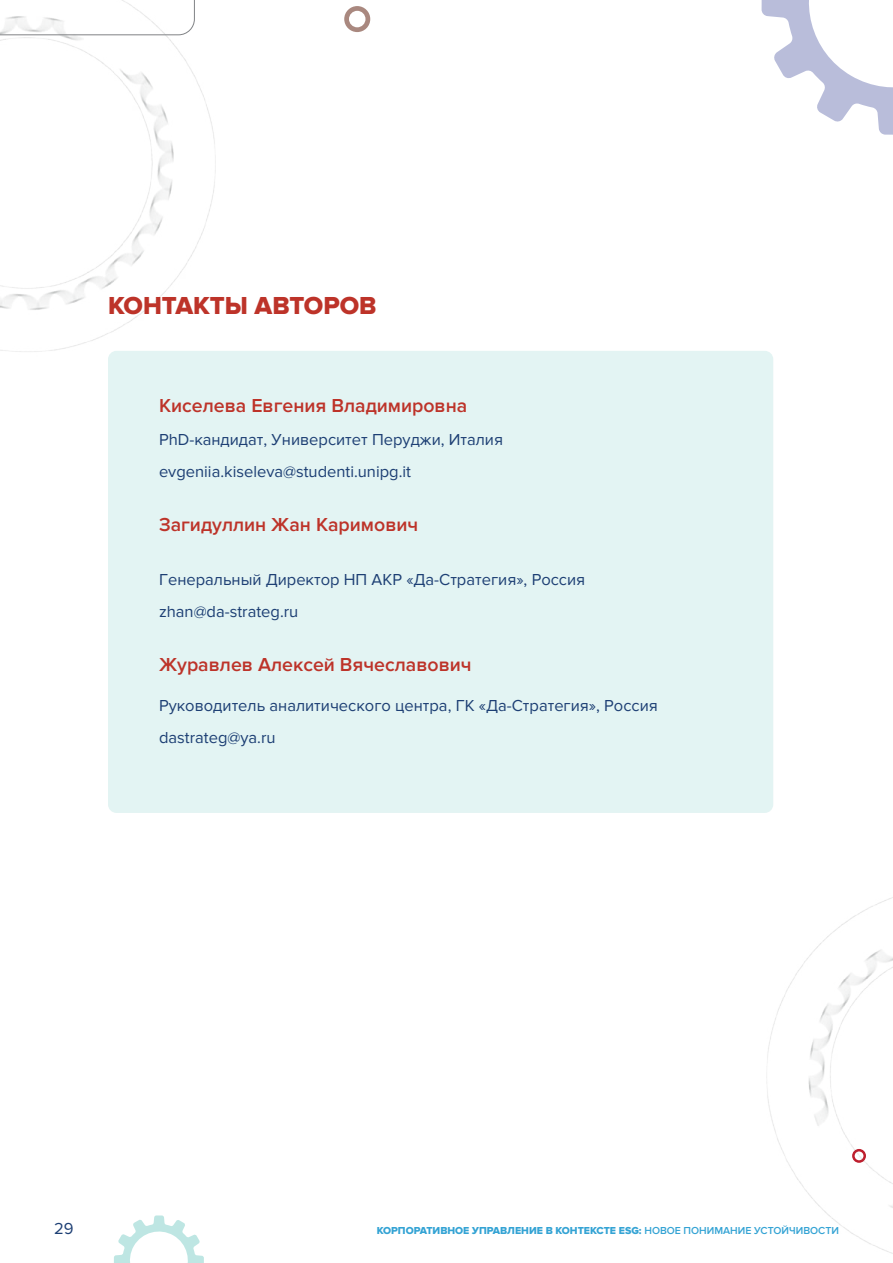
<style>
.page{position:relative;width:893px;height:1263px;background:#fff}
.page>*{position:absolute;margin:0;border:0;box-sizing:border-box;transform-origin:0 0}
.t1{font:25.5px "Proxima Nova Extrabld";color:#bd3329}
.t2{font:600 19.5px "Proxima Nova";color:#bd3329}
.t3{font:16.5px/32.5px "Proxima Nova";color:#1d3f74}
.t4{font:10.5px "Proxima Nova Extrabld";color:#34a3d4}
.s1{font-family:"Proxima Nova";font-weight:600}
</style>
<div class="page">
<svg style="left:762px;top:0;width:131px;height:135px"></svg>
<svg style="left:114px;top:1215px;width:90px;height:48px"></svg>
<img style="left:0;top:36px;width:216px;height:321px">
<img style="left:766px;top:897px;width:127px;height:357px">
<svg style="left:0;top:0;width:195px;height:36px"></svg>
<svg style="left:344px;top:6px;width:26px;height:26px"></svg>
<div style="left:108px;top:351px;width:665px;height:462px;background:#e3f4f3;border-radius:9px"></div>
<h1 class="t1" style="left:108px;top:290px;width:270px">КОНТАКТЫ АВТОРОВ</h1>
<p class="t2" style="left:159px;top:394px;width:310px">Киселева Евгения Владимировна</p>
<p class="t3" style="left:159px;top:423px;width:346px">PhD-кандидат, Университет Перуджи, Италия evgeniia.kiseleva@studenti.unipg.it</p>
<p class="t2" style="left:159px;top:513px;width:261px">Загидуллин Жан Каримович</p>
<p class="t3" style="left:159px;top:563px;width:428px">Генеральный Директор НП АКР «Да-Стратегия», Россия zhan@da-strateg.ru</p>
<p class="t2" style="left:159px;top:653px;width:314px">Журавлев Алексей Вячеславович</p>
<p class="t3" style="left:159px;top:689px;width:500px">Руководитель аналитического центра, ГК «Да-Стратегия», Россия dastrateg@ya.ru</p>
<p class="t3" style="left:54px;top:1213px;width:21px">29</p>
<p class="t4" style="left:377px;top:1225px;width:464px">КОРПОРАТИВНОЕ УПРАВЛЕНИЕ В КОНТЕКСТЕ ESG: <span class="s1">НОВОЕ ПОНИМАНИЕ УСТОЙЧИВОСТИ</span></p>
</div>
